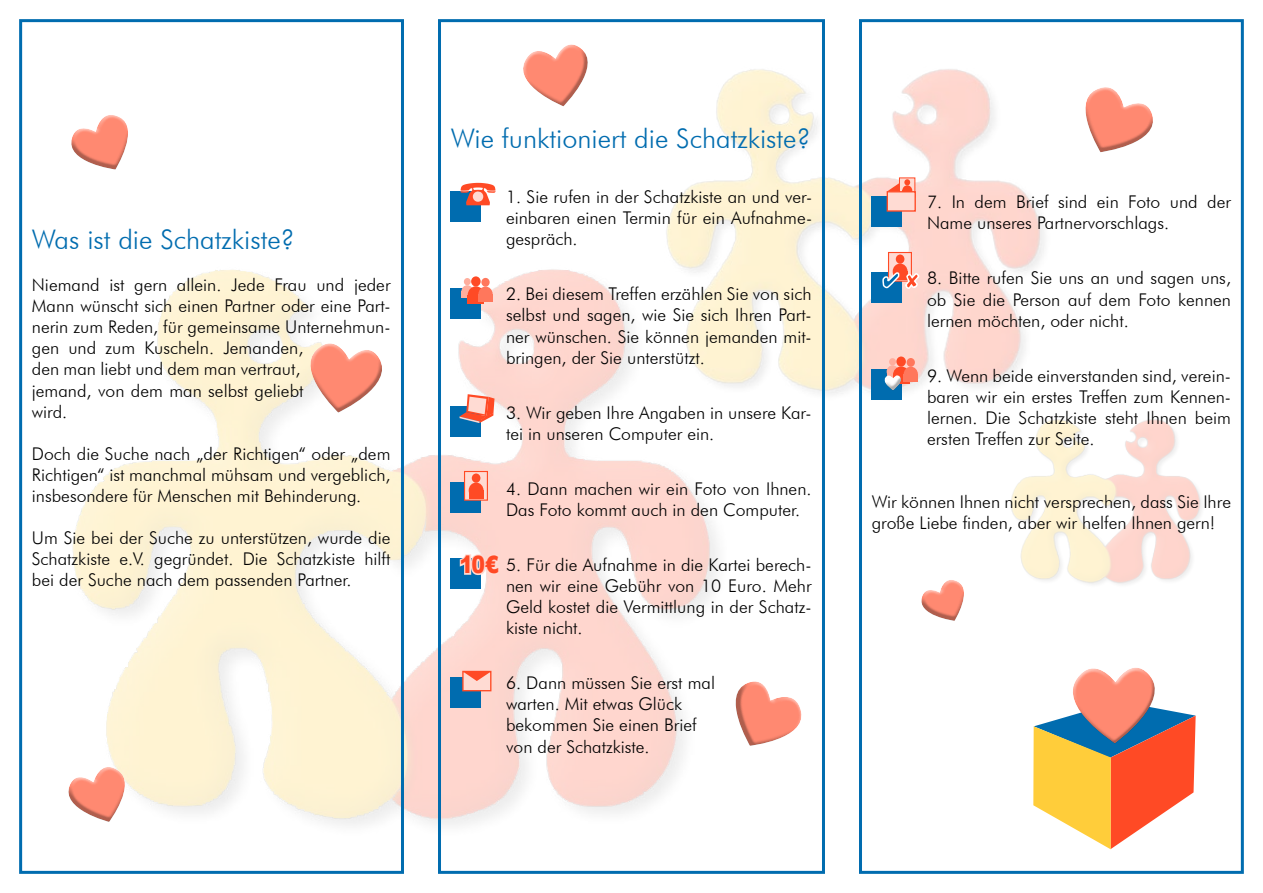
<style>
.page{position:relative;width:1263px;height:893px;background:#fff}
.page>*{position:absolute;margin:0;border:0;box-sizing:border-box;transform-origin:0 0}
.t1{font:300 27px "Futura BT";color:#006caf}
.t2{font:900 24px "Arial";color:#ff4a25;scale:.85 1}
.t3{font:300 17.55px/21px "Futura BT";color:#000;text-align:justify}
</style>
<div class="page">
<img style="left:72px;top:269px;width:645px;height:556px">
<img style="left:656px;top:69px;width:388px;height:336px">
<img style="left:1011px;top:419px;width:191px;height:165px">
<div style="left:19px;top:19px;width:385px;height:855px;border:3px solid #006caf"></div>
<div style="left:438px;top:19px;width:387px;height:855px;border:3px solid #006caf"></div>
<div style="left:859px;top:19px;width:385px;height:855px;border:3px solid #006caf"></div>
<div style="left:451px;top:191px;width:30px;height:30px;background:#006caf"></div>
<div style="left:451px;top:288px;width:30px;height:30px;background:#006caf"></div>
<div style="left:451px;top:406px;width:30px;height:31px;background:#006caf"></div>
<div style="left:451px;top:483px;width:30px;height:30px;background:#006caf"></div>
<div style="left:451px;top:559px;width:30px;height:30px;background:#006caf"></div>
<div style="left:451px;top:677px;width:30px;height:30px;background:#006caf"></div>
<div style="left:872px;top:196px;width:30px;height:30px;background:#006caf"></div>
<div style="left:872px;top:272px;width:30px;height:30px;background:#006caf"></div>
<div style="left:872px;top:369px;width:30px;height:31px;background:#006caf"></div>
<svg style="left:460px;top:183px;width:36px;height:22px"></svg>
<div style="left:461px;top:285px;width:12px;height:13px;background:#ffae9d;border-radius:50%"></div>
<div style="left:461px;top:291px;width:12px;height:7px;background:#ffae9d"></div>
<div style="left:464px;top:278px;width:7px;height:7px;background:#ffae9d;border-radius:50%"></div>
<div style="left:468px;top:286px;width:16px;height:18px;background:#ff4a25;border-radius:50%"></div>
<div style="left:468px;top:295px;width:16px;height:9px;background:#ff4a25"></div>
<div style="left:471px;top:276px;width:10px;height:10px;background:#ff4a25;border-radius:50%"></div>
<div style="left:478px;top:287px;width:15px;height:15px;background:#ff775c;border-radius:50%"></div>
<div style="left:478px;top:294px;width:15px;height:8px;background:#ff775c"></div>
<div style="left:481px;top:278px;width:9px;height:9px;background:#ff775c;border-radius:50%"></div>
<svg style="left:463px;top:470px;width:25px;height:31px"></svg>
<div style="left:469px;top:482px;width:15px;height:16px;background:#ff4a25;border-radius:50%"></div>
<div style="left:469px;top:490px;width:14px;height:8px;background:#ff4a25"></div>
<div style="left:472px;top:473px;width:8px;height:10px;background:#ff4a25;border-radius:50%"></div>
<div style="left:462px;top:671px;width:29px;height:20px;background:#ffdbd3;border:1px solid #ff4a25"></div>
<svg style="left:463px;top:671px;width:28px;height:10px"></svg>
<svg style="left:887px;top:177px;width:29px;height:14px"></svg>
<div style="left:887px;top:191px;width:29px;height:21px;background:#ffdbd3;border:1px solid #ff4a25"></div>
<svg style="left:881px;top:251px;width:39px;height:46px"></svg>
<div style="left:887px;top:365px;width:11px;height:13px;background:#ffae9d;border-radius:50%"></div>
<div style="left:889px;top:358px;width:7px;height:7px;background:#ffae9d;border-radius:50%"></div>
<div style="left:893px;top:366px;width:16px;height:18px;background:#ff4a25;border-radius:50%"></div>
<svg style="left:903px;top:375px;width:6px;height:9px"></svg>
<div style="left:896px;top:356px;width:10px;height:11px;background:#ff4a25;border-radius:50%"></div>
<div style="left:904px;top:367px;width:14px;height:15px;background:#ff775c;border-radius:50%"></div>
<div style="left:904px;top:374px;width:14px;height:8px;background:#ff775c"></div>
<div style="left:907px;top:358px;width:8px;height:9px;background:#ff775c;border-radius:50%"></div>
<div style="left:882px;top:374px;width:20px;height:11px;background:#fff;opacity:.71"></div>
<div style="left:882px;top:376px;width:20px;height:16px;background:#000;opacity:.32"></div>
<svg style="left:458px;top:552px;width:44px;height:25px"></svg>
<svg style="left:459px;top:394px;width:35px;height:29px"></svg>
<svg style="left:523px;top:44px;width:65px;height:63px"></svg>
<svg style="left:1085px;top:87px;width:68px;height:65px"></svg>
<svg style="left:735px;top:681px;width:67px;height:65px"></svg>
<svg style="left:71px;top:115px;width:57px;height:55px"></svg>
<svg style="left:921px;top:580px;width:43px;height:41px"></svg>
<svg style="left:300px;top:339px;width:87px;height:83px"></svg>
<svg style="left:68px;top:760px;width:70px;height:65px"></svg>
<svg style="left:1033px;top:668px;width:163px;height:181px"></svg>
<h1 class="t1" style="left:32px;top:223px;width:264px">Was ist die Schatzkiste?</h1>
<p class="t3" style="left:32px;top:274px;width:360px;text-align:left">N iemand ist gern allein. Jede Frau und jeder Mann wünscht sich einen Partner oder eine Part&shy;nerin zum Reden, für gemeinsame Unternehmun&shy;gen und zum Kuscheln. Jemanden,<br>den man liebt und dem man vertraut,<br>jemand, von dem man selbst geliebt<br>wird.</p>
<p class="t3" style="left:32px;top:443px;width:360px">Doch die Suche nach „der Richtigen“ oder „dem Richtigen“ ist manchmal mühsam und vergeblich, insbesondere für Menschen mit Behinderung.</p>
<p class="t3" style="left:32px;top:527px;width:360px">Um Sie bei der Suche zu unterstützen, wurde die Schatzkiste e.V. gegründet. Die Schatzkiste hilft bei der Suche nach dem passenden Partner.</p>
<h1 class="t1" style="left:451px;top:122px;width:361px">Wie funktioniert die Schatzkiste?</h1>
<p class="t3" style="left:506px;top:186px;width:308px">1. Sie rufen in der Schatzkiste an und ver&shy;einbaren einen Termin für ein Aufnahme&shy;gespräch.</p>
<p class="t3" style="left:506px;top:284px;width:307px">2. Bei diesem Treffen erzählen Sie von sich selbst und sagen, wie Sie sich I hren Part&shy;ner wünschen. Sie können jemanden mit&shy;bringen, der Sie unterstützt.</p>
<p class="t3" style="left:506px;top:402px;width:307px">3. Wir geben I hre Angaben in unsere Kar&shy;tei in unseren Computer ein.</p>
<p class="t3" style="left:506px;top:478px;width:307px">4. Dann machen wir ein Foto von I hnen.<br>Das Foto kommt auch in den Computer.</p>
<p class="t3" style="left:506px;top:554px;width:307px">5. Für die Aufnahme in die Kartei berech&shy;nen wir eine Gebühr von 10 Euro. Mehr Geld kostet die Vermittlung in der Schatz&shy;kiste nicht.</p>
<h2 class="t2" style="left:460px;top:547px;width:48px">10€</h2>
<p class="t3" style="left:506px;top:672px;width:211px;text-align:left">6. Dann müssen Sie erst mal warten. Mit etwas Glück bekommen Sie einen Brief von der Schatzkiste.</p>
<p class="t3" style="left:927px;top:191px;width:305px">7. I n dem Brief sind ein Foto und der<br>Name unseres Partnervorschlags.</p>
<p class="t3" style="left:927px;top:268px;width:305px">8. Bitte rufen Sie uns an und sagen uns, ob Sie die Person auf dem Foto kennen lernen möchten, oder nicht.</p>
<p class="t3" style="left:927px;top:365px;width:305px">9. Wenn beide einverstanden sind, verein&shy;baren wir ein erstes Treffen zum Kennen&shy;lernen. Die Schatzkiste steht I hnen beim ersten Treffen zur Seite.</p>
<p class="t3" style="left:872px;top:491px;width:361px">Wir können I hnen nicht versprechen, dass Sie I hre große Liebe finden, aber wir helfen I hnen gern!</p>
</div>
